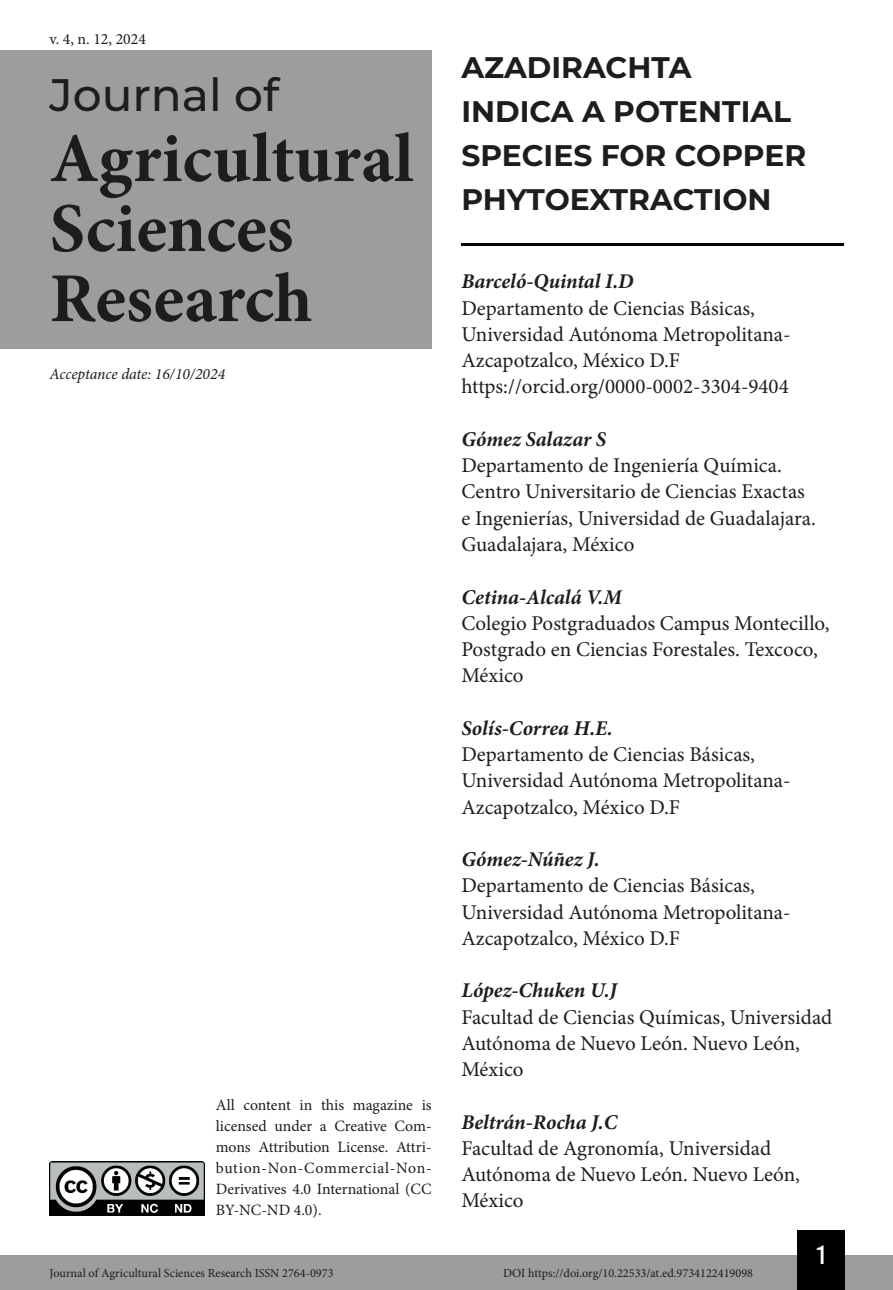
<style>
.page{position:relative;width:893px;height:1290px;background:#fff}
.page>*{position:absolute;margin:0;border:0;box-sizing:border-box;transform-origin:0 0}
.t1{font:700 70px/70px "Minion Pro";color:#1d1d1b}
.t2{font:500 45.5px "Montserrat";color:#1d1d1b}
.Título_Artigo{font:700 29.75px/43.8px "Montserrat";color:#1d1d1b}
.t3{font:26.25px "Bebas Kai";color:#fff}
.Infos_autor{font:21px/26.2px "Minion Pro";color:#1d1d1b}
.NOME_AUTOR{font:italic 700 21px "Minion Pro";letter-spacing:-.005em;color:#1d1d1b}
.t4{font:15.75px/21px "Minion Pro";color:#1d1d1b;text-align:justify}
.v__n___Ano{font:italic 15.75px "Minion Pro";letter-spacing:-.005em;color:#1d1d1b}
.t5{font:12.25px "Minion Pro";color:#1d1d1b}
</style>
<div class="page">
<div style="left:0;top:1255px;width:893px;height:35px;background:#9d9d9d"></div>
<div style="left:797px;top:1230px;width:48px;height:60px;background:#000"></div>
<img style="left:50px;top:1161px;width:154px;height:54px">
<div style="left:0;top:50px;width:432px;height:298px;background:#9d9d9d"></div>
<hr style="left:461px;top:243px;width:382px;height:3px;background:#000">
<p class="t4" style="left:50px;top:28px;width:98px">v. 4, n. 12, 2024</p>
<h2 class="t2" style="left:50px;top:63px;width:231px">Journal of</h2>
<h1 class="t1" style="left:50px;top:123px;width:366px">Agricultural<br>Sciences<br>Research</h1>
<p class="v__n___Ano" style="left:50px;top:363px;width:177px">Acceptance date: 16/10/2024</p>
<p class="t4" style="left:216px;top:1095px;width:217px">All content in this magazine is licensed under a Creative Com&shy;mons Attribution License. Attri&shy;bution-Non-Commercial-Non-Derivatives 4.0 International (CC BY-NC-ND 4.0).</p>
<p class="Título_Artigo" style="left:461px;top:44px;width:346px">AZADIRACHTA<br>INDICA A POTENTIAL<br>SPECIES FOR COPPER<br>PHYTOEXTRACTION</p>
<p class="NOME_AUTOR" style="left:461px;top:267px;width:174px">Barceló-Quintal I.D</p>
<p class="Infos_autor" style="left:461px;top:295px;width:331px">Departamento de Ciencias Básicas,<br>Universidad Autónoma Metropolitana-<br>Azcapotzalco, México D.F</p>
<p class="Infos_autor" style="left:461px;top:374px;width:329px">https://orcid.org/0000-0002-3304-9404</p>
<p class="NOME_AUTOR" style="left:461px;top:424px;width:146px">Gómez Salazar S</p>
<p class="Infos_autor" style="left:461px;top:452px;width:356px">Departamento de Ingeniería Química.<br>Centro Universitario de Ciencias Exactas e Ingenierías, Universidad de Guadalajara.<br>Guadalajara, México</p>
<p class="NOME_AUTOR" style="left:461px;top:582px;width:162px">Cetina-Alcalá V.M</p>
<p class="Infos_autor" style="left:461px;top:610px;width:370px">Colegio Postgraduados Campus Montecillo,<br>Postgrado en Ciencias Forestales. Texcoco,<br>México</p>
<p class="NOME_AUTOR" style="left:461px;top:713px;width:153px">Solís-Correa H.E.</p>
<p class="Infos_autor" style="left:461px;top:741px;width:331px">Departamento de Ciencias Básicas,<br>Universidad Autónoma Metropolitana-<br>Azcapotzalco, México D.F</p>
<p class="NOME_AUTOR" style="left:461px;top:844px;width:140px">Gómez-Núñez J.</p>
<p class="Infos_autor" style="left:461px;top:872px;width:331px">Departamento de Ciencias Básicas,<br>Universidad Autónoma Metropolitana-<br>Azcapotzalco, México D.F</p>
<p class="NOME_AUTOR" style="left:461px;top:975px;width:157px">López-Chuken U.J</p>
<p class="Infos_autor" style="left:461px;top:1004px;width:372px">Facultad de Ciencias Químicas, Universidad<br>Autónoma de Nuevo León. Nuevo León,<br>México</p>
<p class="NOME_AUTOR" style="left:461px;top:1107px;width:157px">Beltrán-Rocha J.C</p>
<p class="Infos_autor" style="left:461px;top:1135px;width:340px">Facultad de Agronomía, Universidad<br>Autónoma de Nuevo León. Nuevo León,<br>México</p>
<p class="t3" style="left:817px;top:1241px;width:10px">1</p>
<p class="t5" style="left:50px;top:1265px;width:285px">Journal of Agricultural Sciences Research ISSN 2764-0973</p>
<p class="t5" style="left:503px;top:1265px;width:252px">DOI https://doi.org/10.22533/at.ed.9734122419098</p>
</div>
